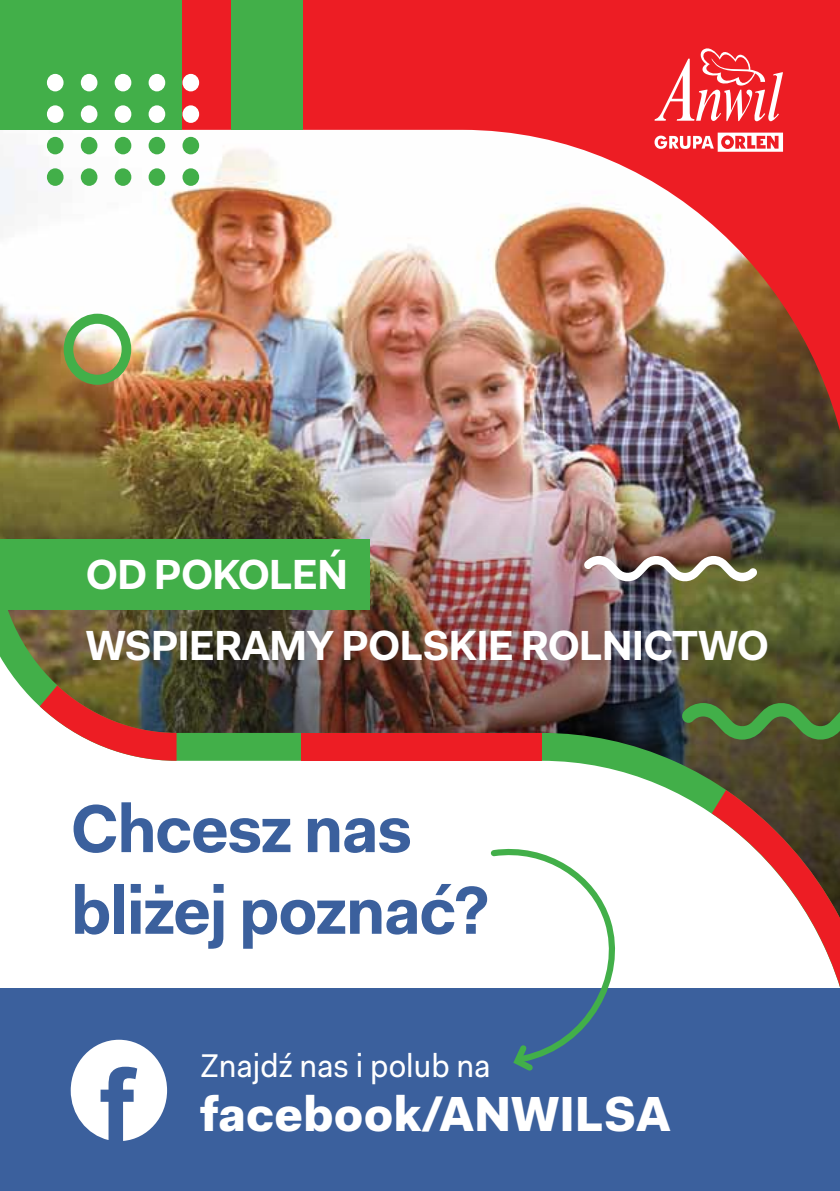
<style>
.page{position:relative;width:840px;height:1191px;background:#fff}
.page>*{position:absolute;margin:0;border:0;box-sizing:border-box;transform-origin:0 0}
.t1{font:700 68px/81.6px "Fakt Pro";letter-spacing:-.025em;color:#3b609d;scale:.95 1}
.t2{font:900 49.4px "Fakt Pro";color:#fff;scale:.95 1}
.t3{font:700 42.2px/70.8px "Fakt Pro";letter-spacing:-.025em;color:#fff;scale:.95 1}
.t4{font:33px "Fakt Pro";color:#fff;scale:.95 1}
</style>
<div class="page">
<div style="left:0;top:987px;width:839px;height:204px;background:#3b609d"></div>
<svg style="left:71px;top:1092px;width:96px;height:49px"></svg>
<img style="left:0;top:0;width:839px;height:543px">
<svg style="left:654px;top:48px;width:128px;height:104px"></svg>
<div style="left:0;top:0;width:182px;height:130px;background:#42af49"></div>
<div style="left:231px;top:0;width:71px;height:130px;background:#42af49"></div>
<div style="left:47px;top:74px;width:16px;height:17px;background:#fff;border-radius:50%"></div>
<div style="left:81px;top:74px;width:16px;height:17px;background:#fff;border-radius:50%"></div>
<div style="left:115px;top:74px;width:16px;height:17px;background:#fff;border-radius:50%"></div>
<div style="left:148px;top:74px;width:17px;height:17px;background:#fff;border-radius:50%"></div>
<div style="left:182px;top:74px;width:17px;height:17px;background:#fff;border-radius:50%"></div>
<div style="left:47px;top:105px;width:16px;height:18px;background:#fff;border-radius:50%"></div>
<div style="left:81px;top:105px;width:16px;height:18px;background:#fff;border-radius:50%"></div>
<div style="left:115px;top:105px;width:16px;height:18px;background:#fff;border-radius:50%"></div>
<div style="left:148px;top:105px;width:17px;height:18px;background:#fff;border-radius:50%"></div>
<div style="left:182px;top:105px;width:17px;height:18px;background:#fff;border-radius:50%"></div>
<div style="left:47px;top:137px;width:16px;height:17px;background:#42af49;border-radius:50%"></div>
<div style="left:81px;top:137px;width:16px;height:17px;background:#42af49;border-radius:50%"></div>
<div style="left:115px;top:137px;width:16px;height:17px;background:#42af49;border-radius:50%"></div>
<div style="left:148px;top:137px;width:17px;height:17px;background:#42af49;border-radius:50%"></div>
<div style="left:182px;top:137px;width:17px;height:17px;background:#42af49;border-radius:50%"></div>
<div style="left:47px;top:168px;width:16px;height:18px;background:#42af49;border-radius:50%"></div>
<div style="left:81px;top:168px;width:16px;height:18px;background:#42af49;border-radius:50%"></div>
<div style="left:115px;top:168px;width:16px;height:18px;background:#42af49;border-radius:50%"></div>
<div style="left:148px;top:168px;width:17px;height:18px;background:#42af49;border-radius:50%"></div>
<div style="left:182px;top:168px;width:17px;height:18px;background:#42af49;border-radius:50%"></div>
<img style="left:0;top:543px;width:839px;height:549px">
<svg style="left:711px;top:790px;width:128px;height:302px"></svg>
<div style="left:300px;top:733px;width:241px;height:27px;background:#ed1d24"></div>
<svg style="left:40px;top:685px;width:136px;height:75px"></svg>
<p class="t3" style="left:86px;top:539px;width:720px">OD POKOLEŃ<br>WSPIERAMY POLSKIE ROLNICTWO</p>
<h1 class="t1" style="left:71px;top:787px;width:441px">Chcesz nas bliżej poznać?</h1>
<p class="t4" style="left:200px;top:1043px;width:306px">Znajdź nas i polub na</p>
<p class="t2" style="left:200px;top:1080px;width:496px">facebook/ANWILSA</p>
</div>
